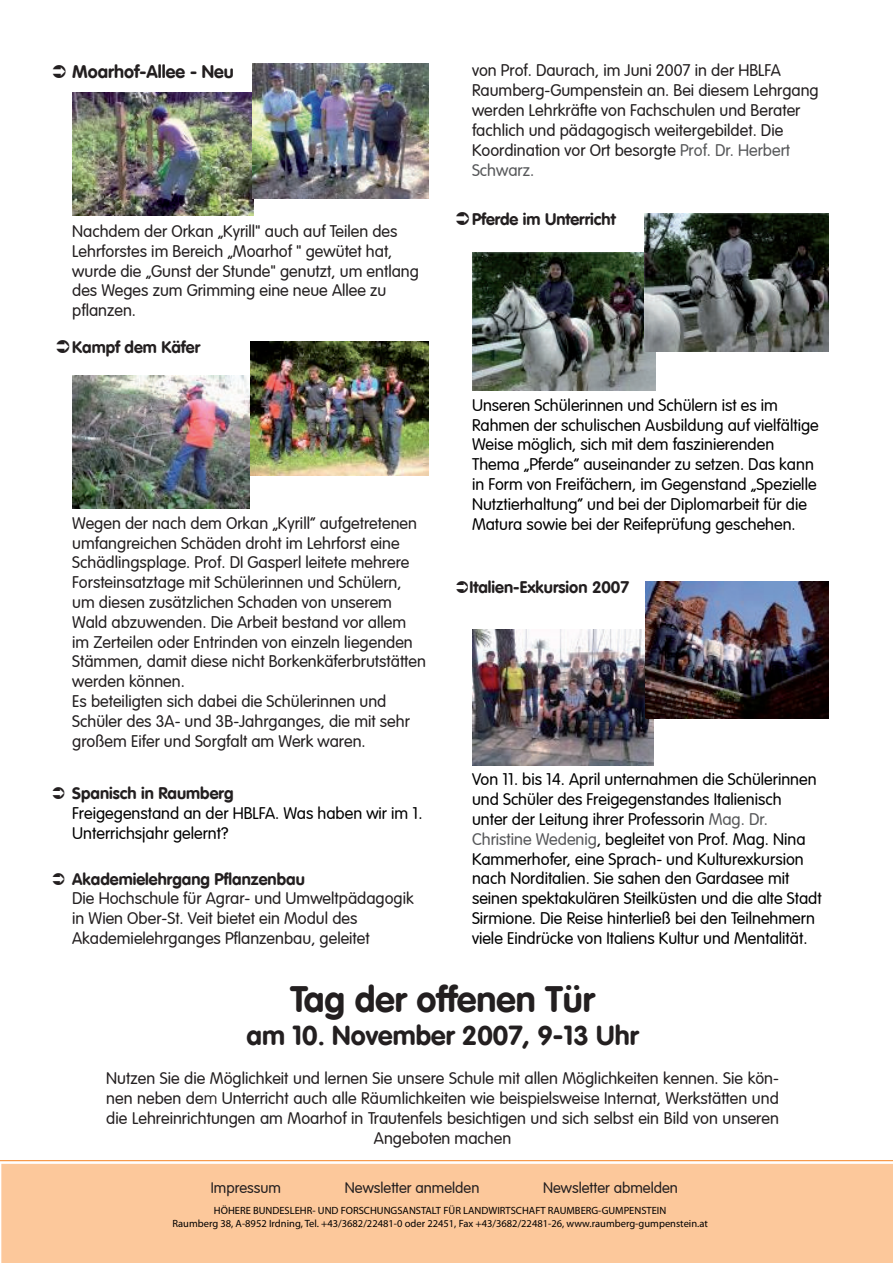
<style>
.page{position:relative;width:893px;height:1263px;background:#fff}
.page>*{position:absolute;margin:0;border:0;box-sizing:border-box;transform-origin:0 0}
.t1{font:700 36px "VAG Rounded";color:#231f20}
.t2{font:700 27px "VAG Rounded";color:#231f20}
.t3{font:700 18px "VAG Rounded";color:#231f20}
.t4{font:300 16.5px/19.8px "VAG Rounded";color:#231f20}
.t5{font:300 16.5px/19.8px "VAG Rounded";color:#000}
.t6{font:700 16.5px "VAG Rounded";color:#231f20}
.t7{font:300 15px "VAG Rounded";color:#231f20}
.t8{font:10.5px/12.6px "Myriad Pro";color:#000;text-align:center}
.s1{color:#57585a}
.s2{font-weight:100}
</style>
<div class="page">
<div style="left:1px;top:1164px;width:892px;height:99px;background:#fcc89b"></div>
<hr style="left:0;top:1160px;width:893px;height:1px;background:#f58220">
<img style="left:72px;top:92px;width:181px;height:124px">
<img style="left:72px;top:375px;width:178px;height:134px">
<img style="left:472px;top:253px;width:183px;height:138px">
<img style="left:472px;top:629px;width:181px;height:136px">
<img style="left:250px;top:341px;width:178px;height:134px">
<img style="left:645px;top:213px;width:183px;height:138px">
<img style="left:645px;top:581px;width:183px;height:138px">
<img style="left:253px;top:64px;width:175px;height:134px">
<p class="t3" style="left:72px;top:61px;width:163px">Moarhof-Allee - Neu</p>
<p class="t4" style="left:72px;top:222px;width:348px">Nachdem der Orkan „Kyrill" auch auf Teilen des Lehrforstes im Bereich „Moarhof " gewütet hat, wurde die „Gunst der Stunde" genutzt, um entlang des Weges zum Grimming eine neue Allee zu pflanzen.</p>
<p class="t6" style="left:72px;top:337px;width:129px">Kampf dem Käfer</p>
<p class="t4" style="left:72px;top:514px;width:355px">Wegen der nach dem Orkan „Kyrill“ aufgetretenen umfangreichen Schäden droht im Lehrforst eine Schädlingsplage. Prof. DI Gasperl leitete mehrere Forsteinsatztage mit Schülerinnen und Schülern, um diesen zusätzlichen Schaden von unserem Wald abzuwenden. Die Arbeit bestand vor allem im Zerteilen oder Entrinden von einzeln liegenden Stämmen, damit diese nicht Borkenkäferbrutstätten werden können.<br>Es beteiligten sich dabei die Schülerinnen und Schüler des 3A- und 3B-Jahrganges, die mit sehr großem Eifer und Sorgfalt am Werk waren.</p>
<p class="t6" style="left:72px;top:783px;width:163px">Spanisch in Raumberg</p>
<p class="t5" style="left:72px;top:804px;width:352px">Freigegenstand an der HBLFA. Was haben wir im 1.<br>Unterrichsjahr gelernt?</p>
<p class="t6" style="left:72px;top:869px;width:234px">Akademielehrgang Pflanzenbau</p>
<p class="t4" style="left:72px;top:889px;width:343px">Die Hochschule für Agrar- und Umweltpädagogik in Wien Ober-St. Veit bietet ein Modul des<br>Akademielehrganges Pflanzenbau, geleitet</p>
<p class="t4" style="left:472px;top:61px;width:348px">von Prof. Daurach, im Juni 2007 in der HBLFA Raumberg-Gumpenstein an. Bei diesem Lehrgang werden Lehrkräfte von Fachschulen und Berater fachlich und pädagogisch weitergebildet. Die Koordination vor Ort besorgte <span class="s1">Prof. Dr. Herbert Schwarz.</span></p>
<p class="t6" style="left:472px;top:210px;width:145px">Pferde im Unterricht</p>
<p class="t5" style="left:472px;top:396px;width:348px">Unseren Schülerinnen und Schülern ist es im Rahmen der schulischen Ausbildung auf vielfältige Weise möglich, sich mit dem faszinierenden Thema „Pferde“ auseinander zu setzen. Das kann in Form von Freifächern, im Gegenstand „Spezielle Nutztierhaltung“ und bei der Diplomarbeit für die Matura sowie bei der Reifeprüfung geschehen.</p>
<p class="t6" style="left:470px;top:578px;width:161px">Italien-Exkursion 2007</p>
<p class="t5" style="left:472px;top:770px;width:351px">Von 11. bis 14. April unternahmen die Schülerinnen und Schüler des Freigegenstandes Italienisch<br>unter der Leitung ihrer Professorin <span class="s1">Mag. Dr.<br>Christine Wedenig</span>, begleitet von Prof. Mag. Nina Kammerhofer, eine Sprach- und Kulturexkursion nach Norditalien. Sie sahen den Gardasee mit seinen spektakulären Steilküsten und die alte Stadt Sirmione. Die Reise hinterließ bei den Teilnehmern viele Eindrücke von Italiens Kultur und Mentalität.</p>
<h1 class="t1" style="left:290px;top:978px;width:306px">Tag der offenen Tür</h1>
<h2 class="t2" style="left:246px;top:1019px;width:394px">am 10. November 2007, 9-13 Uhr</h2>
<p class="t4" style="left:106px;top:1069px;width:674px;text-align:center">Nutzen Sie die Möglichkeit und lernen Sie unsere Schule mit allen Möglichkeiten kennen. Sie kön&shy;nen neben de<span class="s2">m</span> Unterricht auch alle Räumlichkeiten wie beispielsweise Internat, Werkstätten und die Lehreinrichtungen am Moarhof in Trautenfels besichtigen und sich selbst ein Bild von unseren Angeboten machen</p>
<p class="t7" style="left:211px;top:1179px;width:72px">Impressum</p>
<p class="t7" style="left:345px;top:1179px;width:136px">Newsletter anmelden</p>
<p class="t7" style="left:543px;top:1179px;width:136px">Newsletter abmelden</p>
<p class="t8" style="left:172px;top:1204px;width:537px">HÖHERE BUNDESLEHR- UND FORSCHUNGSANSTALT FÜR LANDWIRTSCHAFT RAUMBERG-GUMPENSTEIN<br>Raumberg 38, A-8952 Irdning, Tel. +43/3682/22481-0 oder 22451, Fax +43/3682/22481-26, www.raumberg-gumpenstein.at</p>
</div>
